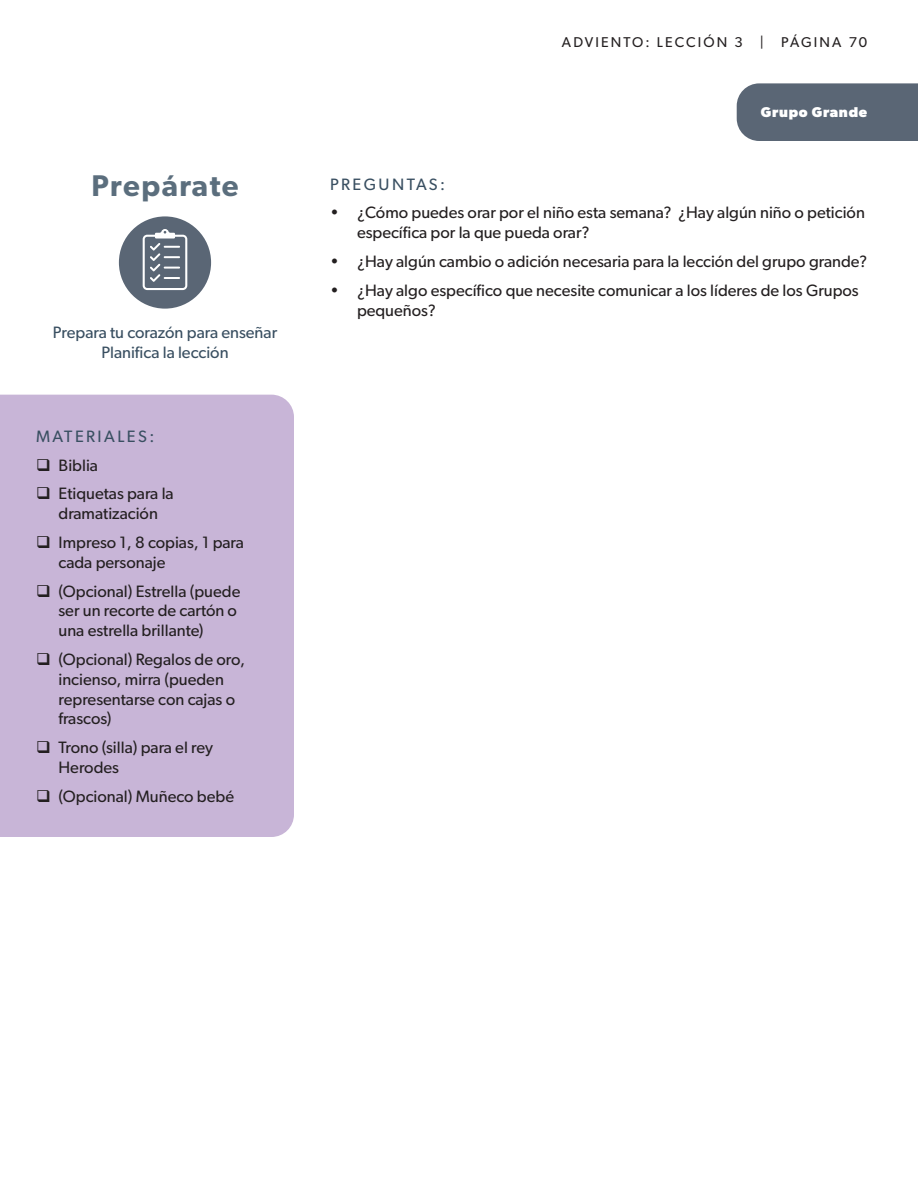
<style>
.page{position:relative;width:918px;height:1188px;background:#fff}
.page>*{position:absolute;margin:0;border:0;box-sizing:border-box;transform-origin:0 0}
.t1{font:600 30px "Gibson";letter-spacing:.05em;color:#5b6e7d}
.t2{font:16.5px/19.8px "Gibson";color:#231f20}
.subtitle{font:16.5px/19.8px "Gibson";color:#394f61;text-align:center}
.subtitle-2{font:16.5px "Gibson";letter-spacing:.15em;color:#394f61}
.t3{font:14.25px "Gibson";letter-spacing:.15em;color:#231f20}
.t4{font:700 14.25px "Gibson";letter-spacing:.05em;color:#fff}
</style>
<div class="page">
<div style="left:737px;top:83px;width:181px;height:58px;background:#5a6675"></div>
<div style="left:119px;top:216px;width:92px;height:93px;background:#5a6675;border-radius:50%"></div>
<svg style="left:143px;top:229px;width:44px;height:61px"></svg>
<div style="left:0;top:395px;width:294px;height:442px;background:#c8b5d7"></div>
<p class="t3" style="left:562px;top:34px;width:307px">ADVIENTO: LECCIÓN 3 | PÁGINA 70</p>
<p class="t4" style="left:761px;top:104px;width:108px">Grupo Grande</p>
<h1 class="t1" style="left:91px;top:168px;width:149px">Prepárate</h1>
<p class="subtitle-2" style="left:330px;top:174px;width:117px">PREGUNTAS:</p>
<p class="t2" style="left:357px;top:203px;width:509px;text-indent:-27px">• ¿Cómo puedes orar por el niño esta semana? ¿Hay algún niño o petición específica por la que pueda orar?</p>
<p class="t2" style="left:330px;top:251px;width:539px">• ¿Hay algún cambio o adición necesaria para la lección del grupo grande?</p>
<p class="t2" style="left:357px;top:280px;width:503px;text-indent:-27px">• ¿Hay algo específico que necesite comunicar a los líderes de los Grupos pequeños?</p>
<p class="subtitle" style="left:53px;top:323px;width:226px">Prepara tu corazón para enseñar<br>Planifica la lección</p>
<p class="subtitle-2" style="left:36px;top:426px;width:120px">MATERIALES:</p>
<p class="t2" style="left:36px;top:455px;width:64px">❑ Biblia</p>
<p class="t2" style="left:36px;top:484px;width:139px;text-align:center">❑ Etiquetas para la dramatización</p>
<p class="t2" style="left:58px;top:532px;width:187px;text-indent:-22px">❑ Impreso 1, 8 copias, 1 para cada personaje</p>
<p class="t2" style="left:58px;top:581px;width:183px;text-indent:-22px">❑ (Opcional) Estrella (puede ser un recorte de cartón o una estrella brillante)</p>
<p class="t2" style="left:58px;top:649px;width:188px;text-indent:-22px">❑ (Opcional) Regalos de oro, incienso, mirra (pueden representarse con cajas o frascos)</p>
<p class="t2" style="left:58px;top:737px;width:156px;text-indent:-22px">❑ Trono (silla) para el rey<br>Herodes</p>
<p class="t2" style="left:36px;top:786px;width:200px">❑ (Opcional) Muñeco bebé</p>
</div>
